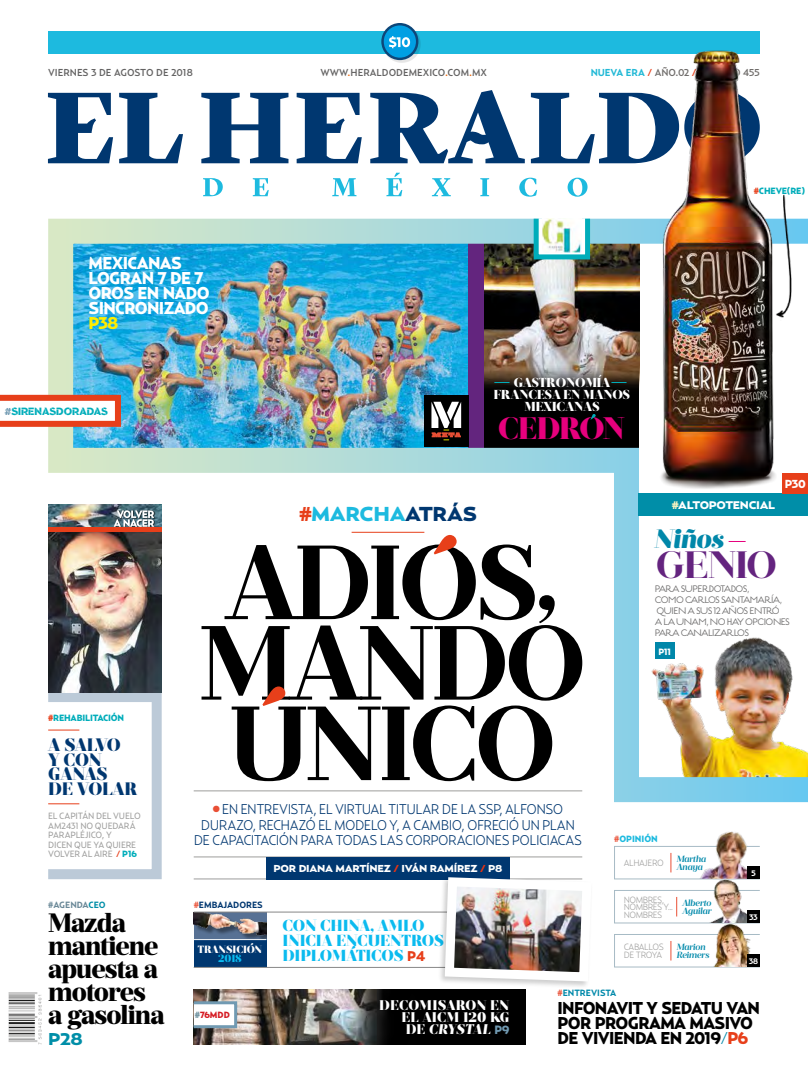
<style>
.page{position:relative;width:808px;height:1078px;background:#fff}
.page>*{position:absolute;margin:0;border:0;box-sizing:border-box;transform-origin:0 0}
.t1{font:700 105px/80.4px "Prumo Deck";letter-spacing:-.04em;color:#000}
.t2{font:900 38px "Jules Big";letter-spacing:-.045em;color:#64247f}
.t3{font:900 31px "Acta Display";letter-spacing:-.03em;color:#e6007d}
.t4{font:800 26.5px/23px "Prumo Deck";letter-spacing:-.035em;color:#000}
.t5{font:italic 900 26.5px "Prumo Display";letter-spacing:-.02em;color:#0087a9}
.t6{font:900 20px "Relay Wide";letter-spacing:-.02em;color:#1dbadf}
.t7{font:900 18px/14.7px "Prumo Display";letter-spacing:-.015em;color:#003770}
.t8{font:900 17px/15px "Relay";letter-spacing:-.04em;color:#000}
.t9{font:900 17px/15px "Relay";letter-spacing:-.04em;color:#fff}
.t10{font:900 17px "Relay Wide";color:#008ea8}
.t11{font:900 17px "Relay";color:#ffed00}
.t12{font:900 16px/15px "Prumo Display";letter-spacing:-.01em;color:#0bbbef}
.t13{font:300 14px/15.7px "Relay";letter-spacing:-.04em;color:#003770;text-align:center}
.t14{font:900 14px/12px "Prumo Display";letter-spacing:.005em;color:#fff;text-align:justify}
.t15{font:900 13px/12px "Acta Display";letter-spacing:-.01em;color:#fff;text-align:center}
.t16{font:900 11.6px "Relay";color:#fff}
.t17{font:900 11px "Relay Wide";letter-spacing:-.03em;color:#fff}
.t18{font:900 10.5px "Prumo Display";letter-spacing:-.005em;color:#fff}
.t19{font:900 10.5px "Prumo Display";color:#0bbbef}
.t20{font:10px/11px "Estilo Pro";letter-spacing:-.065em;color:#706f6f}
.t21{font:500 10px "Relay";color:#646363}
.t22{font:900 10px "Relay Wide";letter-spacing:-.03em;color:#fff}
.t23{font:500 10px "Relay";letter-spacing:-.01em;color:#706d6b}
.t24{font:10px "Remo Stencil";color:#00adba}
.t25{font:900 9.1px "Relay";color:#fff}
.t26{font:9px/9.5px "Relay";letter-spacing:-.015em;color:#9d9d9c}
.t27{font:300 9px/7.5px "Relay";letter-spacing:-.05em;color:#9d9d9c}
.t28{font:italic 600 9px/8px "Prumo Deck";letter-spacing:-.02em;color:#0089aa}
.t29{font:900 9px "Relay";letter-spacing:-.02em;color:#00adba}
.t30{font:700 9px "Relay";color:#003770}
.t31{font:700 9px "Relay";color:#0089aa}
.t32{font:700 9px "Relay";letter-spacing:-.005em;color:#6b8998}
.t33{font:900 9px "Relay";color:#1dbadf}
.t34{font:900 9px "Relay";color:#d51b23}
.t35{font:700 8px "Relay";color:#fff}
.s1{color:#ec6608}
.s2{font-weight:700;color:#23b9d6}
.s3{color:#e73f1a}
.s4{color:#719ab2}
.s5{color:#003770}
.s6{color:#fff5c1}
.s7{font-weight:500;color:#e73f1a}
.s8{font-weight:900;color:#00adba}
.s9{color:#008ea8}
.s10{color:#e94f35}
.s11{color:#e63312}
.s12{font-family:"Relay";font-size:14px;color:#e73f1a}
.s13{font-weight:700;color:#e94f35}
.s14{color:#6d909d}
.s15{font-style:italic}
.s16{font-family:"Relay";font-size:12px;color:#719ab2}
.s17{font-weight:300;color:#0087a9}
</style>
<div class="page">
<div style="left:194px;top:912px;width:72px;height:27px;background:#577194"></div>
<div style="left:195px;top:912px;width:71px;height:27px;background:#000;opacity:.4"></div>
<img style="left:194px;top:912px;width:72px;height:25px">
<div style="left:194px;top:939px;width:72px;height:28px;background:#003770"></div>
<hr style="left:194px;top:856px;width:388px;height:1px;background:#9d9d9c">
<hr style="left:194px;top:878px;width:388px;height:1px;background:#9d9d9c">
<svg style="left:203px;top:173px;width:384px;height:24px"></svg>
<svg style="left:48px;top:90px;width:608px;height:73px"></svg>
<div style="left:48px;top:32px;width:712px;height:22px;background:#1dbadf"></div>
<div style="left:383px;top:25px;width:38px;height:37px;background:#000;opacity:.1"></div>
<svg style="left:382px;top:24px;width:35px;height:35px"></svg>
<div style="left:381px;top:23px;width:37px;height:37px;border:2px solid #0d4679;border-radius:50%"></div>
<svg style="left:389px;top:36px;width:21px;height:12px"></svg>
<img style="left:36px;top:218px;width:772px;height:587px">
<svg style="left:434px;top:535px;width:23px;height:19px"></svg>
<svg style="left:262px;top:686px;width:23px;height:19px"></svg>
<div style="left:266px;top:857px;width:243px;height:22px;background:#003770"></div>
<div style="left:43px;top:692px;width:119px;height:187px;border:10px solid #bccad8"></div>
<hr style="left:48px;top:729px;width:31px;height:1px;background:#e73f1a">
<hr style="left:48px;top:803px;width:31px;height:1px;background:#e73f1a">
<img style="left:48px;top:531px;width:114px;height:161px">
<hr style="left:194px;top:911px;width:388px;height:1px;background:#878787">
<hr style="left:194px;top:967px;width:388px;height:1px;background:#878787">
<hr style="left:194px;top:939px;width:72px;height:1px;background:#fff">
<div style="left:437px;top:875px;width:156px;height:113px;background:#000;opacity:.2"></div>
<img style="left:440px;top:872px;width:153px;height:113px">
<img style="left:194px;top:989px;width:331px;height:55px">
<div style="left:192px;top:1001px;width:45px;height:26px;background:#fff;border:3px solid #719ab2"></div>
<div style="left:614px;top:846px;width:146px;height:33px;border:1px solid #a7bbc5"></div>
<div style="left:614px;top:890px;width:146px;height:33px;border:1px solid #a7bbc5"></div>
<div style="left:614px;top:934px;width:146px;height:33px;border:1px solid #a7bbc5"></div>
<img style="left:8px;top:992px;width:34px;height:53px">
<svg style="left:671px;top:853px;width:1px;height:19px"></svg>
<svg style="left:671px;top:941px;width:1px;height:19px"></svg>
<svg style="left:676px;top:897px;width:1px;height:19px"></svg>
<img style="left:697px;top:831px;width:63px;height:44px">
<div style="left:747px;top:866px;width:13px;height:12px;background:#000"></div>
<div style="left:424px;top:395px;width:45px;height:52px;background:#000"></div>
<svg style="left:431px;top:401px;width:30px;height:39px"></svg>
<svg style="left:0;top:395px;width:121px;height:32px"></svg>
<img style="left:656px;top:50px;width:134px;height:444px">
<div style="left:534px;top:216px;width:56px;height:43px;background:#fff;border:5px solid #00adba"></div>
<img style="left:543px;top:219px;width:38px;height:33px">
<div style="left:639px;top:494px;width:169px;height:22px;background:#008ea8"></div>
<svg style="left:729px;top:541px;width:17px;height:1px"></svg>
<svg style="left:611px;top:382px;width:15px;height:1px"></svg>
<svg style="left:494px;top:382px;width:15px;height:1px"></svg>
<svg style="left:590px;top:414px;width:6px;height:5px"></svg>
<div style="left:655px;top:642px;width:20px;height:17px;background:#0087a9"></div>
<div style="left:782px;top:473px;width:26px;height:21px;background:#e73f1a"></div>
<img style="left:693px;top:875px;width:67px;height:44px">
<img style="left:693px;top:919px;width:67px;height:47px">
<div style="left:747px;top:910px;width:13px;height:12px;background:#000"></div>
<div style="left:747px;top:954px;width:13px;height:12px;background:#000"></div>
<img style="left:772px;top:189px;width:25px;height:131px">
<img style="left:48px;top:505px;width:114px;height:22px">
<div style="left:114px;top:519px;width:42px;height:9px;background:#000;opacity:.6"></div>
<div style="left:117px;top:510px;width:38px;height:9px;background:#000;opacity:.6"></div>
<svg style="left:114px;top:510px;width:40px;height:17px"></svg>
<hr style="left:48px;top:527px;width:114px;height:4px;background:#e73f1a">
<p class="t21" style="left:48px;top:66px;width:146px">VIERNES 3 DE AGOSTO DE 2018</p>
<p class="t21" style="left:321px;top:66px;width:168px">WWW<span class="s1">.</span>HERALDODEMEXICO<span class="s1">.</span>COM<span class="s1">.</span>MX</p>
<p class="t23" style="left:591px;top:66px;width:170px"><span class="s2">NUEVA ERA</span> <span class="s3">/</span> AÑO.02 <span class="s3">/</span> NÚMERO 455</p>
<p class="t29" style="left:754px;top:185px;width:53px"><span class="s3">#</span>CHEVE(RE)</p>
<p class="t9" style="left:89px;top:255px;width:123px">MEXICANAS<br>LOGRAN 7 DE 7<br>OROS EN NADO<br>SINCRONIZADO</p>
<p class="t11" style="left:89px;top:312px;width:31px">P38</p>
<p class="t24" style="left:5px;top:405px;width:105px"><span class="s4">#</span>SIRENASDORADAS</p>
<p class="t15" style="left:494px;top:377px;width:138px">GASTRONOMÍA<br>FRANCESA EN MANOS<br>MEXICANAS</p>
<h3 class="t3" style="left:498px;top:409px;width:128px">CEDRON</h3>
<h3 class="t6" style="left:299px;top:501px;width:179px"><span class="s3">#</span>MARCHA<span class="s5">ATRÁS</span></h3>
<h1 class="t1" style="left:199px;top:546px;width:389px">ADIOS,<br>MANDO</h1>
<p class="t17" style="left:672px;top:498px;width:105px"><span class="s6">#</span>ALTOPOTENCIAL</p>
<p class="t16" style="left:785px;top:477px;width:22px">P30</p>
<h3 class="t5" style="left:655px;top:523px;width:71px">Niños</h3>
<p class="t20" style="left:655px;top:584px;width:137px">PARA SUPERDOTADOS,<br>COMO CARLOS SANTAMARÍA,<br>QUIEN A SUS 12 AÑOS ENTRÓ<br>A LA UNAM, NO HAY OPCIONES<br>PARA CANALIZARLOS</p>
<p class="t25" style="left:658px;top:645px;width:14px">P11</p>
<h2 class="t2" style="left:655px;top:540px;width:124px">GENIO</h2>
<p class="t29" style="left:48px;top:712px;width:78px"><span class="s3">#</span>REHABILITACIÓN</p>
<p class="t7" style="left:48px;top:738px;width:91px">A SALVO<br>Y CON<br>GANAS<br>DE VOLAR</p>
<p class="t26" style="left:48px;top:811px;width:94px">EL CAPITÁN DEL VUELO<br>AM2431 NO QUEDARÁ<br>PARAPLÉJICO, Y<br>DICEN QUE YA QUIERE<br>VOLVER AL AIRE <span class="s7">/</span> <span class="s8">P16</span></p>
<p class="t32" style="left:48px;top:899px;width:59px">#AGENDA<span class="s9">CEO</span></p>
<h3 class="t4" style="left:48px;top:911px;width:118px">Mazda mantiene apuesta a motores a gasolina</h3>
<p class="t10" style="left:48px;top:1028px;width:36px">P28</p>
<h1 class="t1" style="left:229px;top:707px;width:329px">UNICO</h1>
<p class="t13" style="left:194px;top:816px;width:390px">DURAZO, RECHAZÓ EL MODELO Y, A CAMBIO, OFRECIÓ UN PLAN<br>DE CAPACITACIÓN PARA TODAS LAS CORPORACIONES POLICIACAS</p>
<p class="t13" style="left:213px;top:801px;width:352px"><span class="s10">●</span> EN ENTREVISTA, EL VIRTUAL TITULAR DE LA SSP, ALFONSO</p>
<p class="t22" style="left:273px;top:862px;width:231px">POR DIANA MARTÍNEZ <span class="s11">/</span> IVÁN RAMÍREZ <span class="s11">/</span> P8</p>
<p class="t30" style="left:194px;top:899px;width:71px"><span class="s10">#</span>EMBAJADORES</p>
<p class="t18" style="left:198px;top:942px;width:66px">TRANSICIÓN</p>
<p class="t19" style="left:218px;top:951px;width:25px">2018</p>
<p class="t12" style="left:283px;top:918px;width:163px">CON CHINA, AMLO<br>INICIA ENCUENTROS<br>DIPLOMÁTICOS <span class="s12">P4</span></p>
<p class="t33" style="left:614px;top:833px;width:45px"><span class="s13">#</span>OPINIÓN</p>
<p class="t27" style="left:624px;top:859px;width:42px">ALHAJERO</p>
<p class="t28" style="left:677px;top:855px;width:31px">Martha<br>Anaya</p>
<p class="t27" style="left:624px;top:895px;width:51px">NOMBRES,<br>NOMBRES Y...<br>NOMBRES</p>
<p class="t28" style="left:682px;top:899px;width:31px">Alberto<br>Aguilar</p>
<p class="t27" style="left:624px;top:942px;width:42px;line-height:8px">CABALLOS<br>DE TROYA</p>
<p class="t28" style="left:677px;top:943px;width:34px">Marion<br>Reimers</p>
<p class="t35" style="left:751px;top:867px;width:6px">5</p>
<p class="t35" style="left:749px;top:911px;width:10px">33</p>
<p class="t35" style="left:749px;top:955px;width:10px">38</p>
<p class="t34" style="left:195px;top:1009px;width:36px"><span class="s14">#</span>76MDD</p>
<p class="t14" style="left:402px;top:999px;width:109px;text-indent:-22px">DECOMISARON EN EL AICM 120 KG DE <span class="s15">CRYSTAL</span> <span class="s16">P9</span></p>
<p class="t31" style="left:557px;top:987px;width:60px"><span class="s10">#</span>ENTREVISTA</p>
<p class="t8" style="left:557px;top:1000px;width:204px">INFONAVIT Y SEDATU VAN<br>POR PROGRAMA MASIVO<br>DE VIVIENDA EN 2019<span class="s17">/</span><span class="s3">P6</span></p>
</div>
